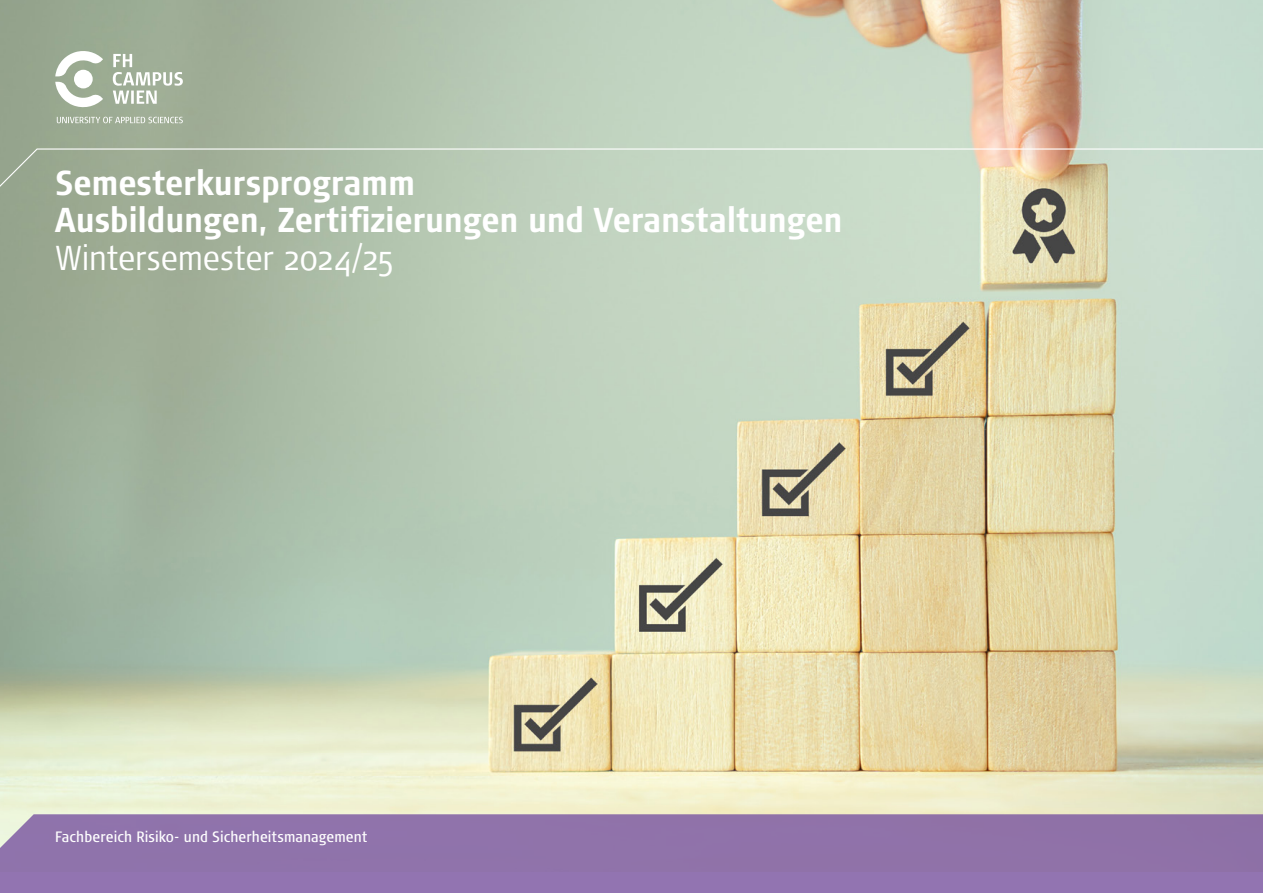
<style>
.page{position:relative;width:1263px;height:893px;background:#fff}
.page>*{position:absolute;margin:0;border:0;box-sizing:border-box;transform-origin:0 0}
.Headline_Cover{font:700 condensed 34.5px "Signa OT";letter-spacing:-.005em;color:#fff}
.Headline_Cover-2{font:300 condensed 34.5px "Signa OT";letter-spacing:-.005em;color:#fff}
.Unterzeile_Cover{font:condensed 15px "Signa OT";letter-spacing:.005em;color:#fff}
</style>
<div class="page">
<img style="left:0;top:0;width:1263px;height:814px">
<div style="left:0;top:814px;width:1263px;height:79px;background:#9073ab"></div>
<svg style="left:55px;top:82px;width:48px;height:27px"></svg>
<div style="left:74px;top:70px;width:19px;height:18px;background:#fff;border-radius:50%"></div>
<svg style="left:55px;top:49px;width:48px;height:27px"></svg>
<svg style="left:113px;top:54px;width:70px;height:50px"></svg>
<svg style="left:57px;top:117px;width:126px;height:6px"></svg>
<svg style="left:0;top:148px;width:1263px;height:49px;background:#bdcab5"></svg>
<p class="Headline_Cover" style="left:55px;top:162px;width:361px">Semesterkursprogramm</p>
<p class="Headline_Cover" style="left:55px;top:200px;width:789px">Ausbildungen, Zertifizierungen und Veranstaltungen</p>
<p class="Headline_Cover-2" style="left:55px;top:239px;width:340px">Wintersemester 2024/25</p>
<p class="Unterzeile_Cover" style="left:55px;top:828px;width:314px">Fachbereich Risiko- und Sicherheitsmanagement</p>
</div>
